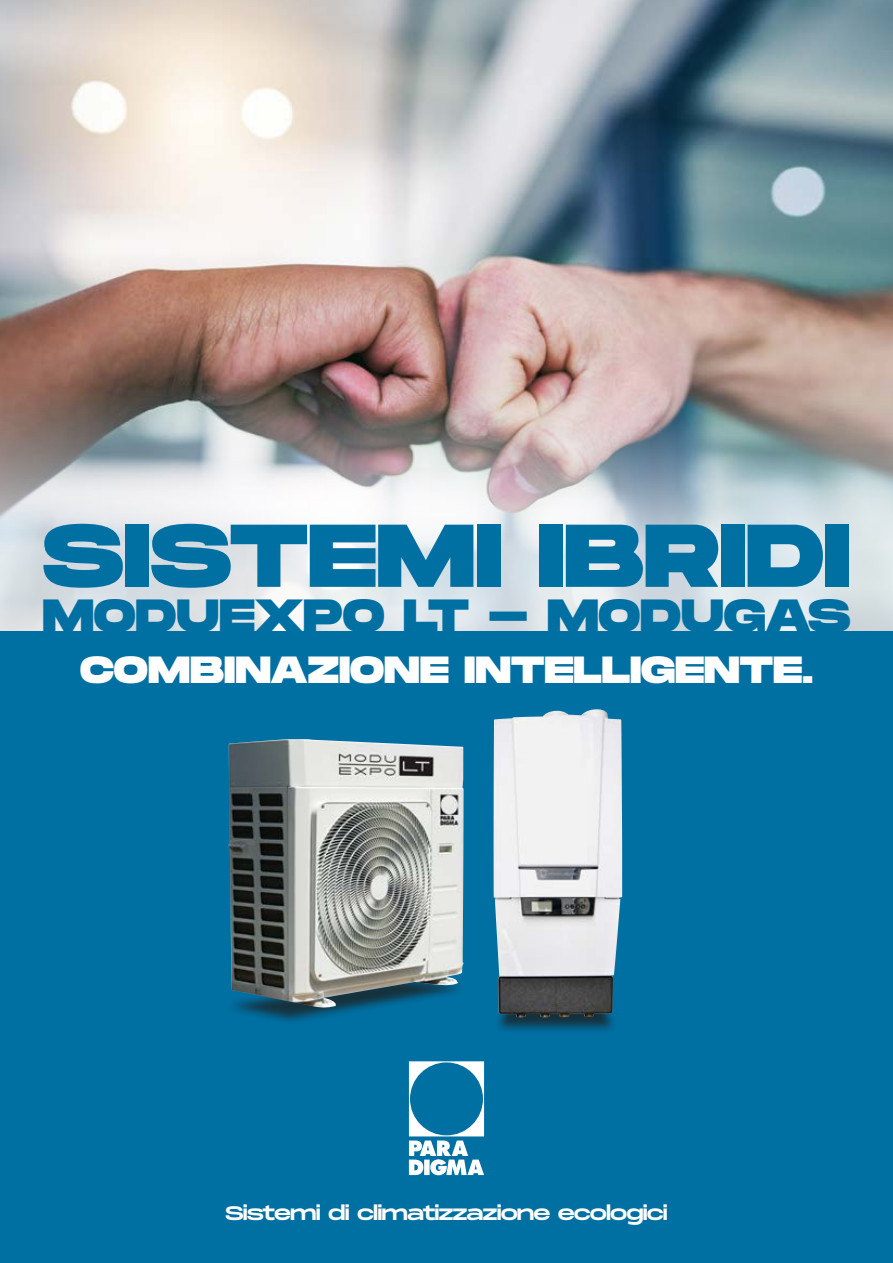
<style>
.page{position:relative;width:893px;height:1263px;background:#fff}
.page>*{position:absolute;margin:0;border:0;box-sizing:border-box;transform-origin:0 0}
.Titoli_3{font:800 88.8px "Monument Extended";color:#006fa2}
.Titoli_3-2{font:800 46.5px "Monument Extended";color:#006fa2}
.t1{font:800 37.8px "Monument Extended";color:#fff}
.Titoli_2{font:19.5px "Monument Extended";letter-spacing:-.05em;color:#fff}
</style>
<div class="page">
<img style="left:0;top:0;width:893px;height:386px">
<img style="left:0;top:386px;width:893px;height:245px">
<div style="left:0;top:631px;width:893px;height:632px;background:#006fa2"></div>
<svg style="left:409px;top:1061px;width:75px;height:114px"></svg>
<div style="left:226px;top:973px;width:241px;height:51px;background:#1d1d1b;opacity:.75"></div>
<img style="left:228px;top:739px;width:236px;height:269px">
<div style="left:494px;top:997px;width:123px;height:37px;background:#1d1d1b;opacity:.75"></div>
<img style="left:494px;top:709px;width:128px;height:308px">
<p class="Titoli_3" style="left:43px;top:491px;width:809px">SISTEMI IBRIDI</p>
<p class="Titoli_3-2" style="left:43px;top:581px;width:809px">MODUEXPO LT - MODUGAS</p>
<p class="t1" style="left:80px;top:642px;width:734px">COMBINAZIONE INTELLIGENTE.</p>
<p class="Titoli_2" style="left:225px;top:1199px;width:444px">Sistemi di climatizzazione ecologici</p>
</div>
